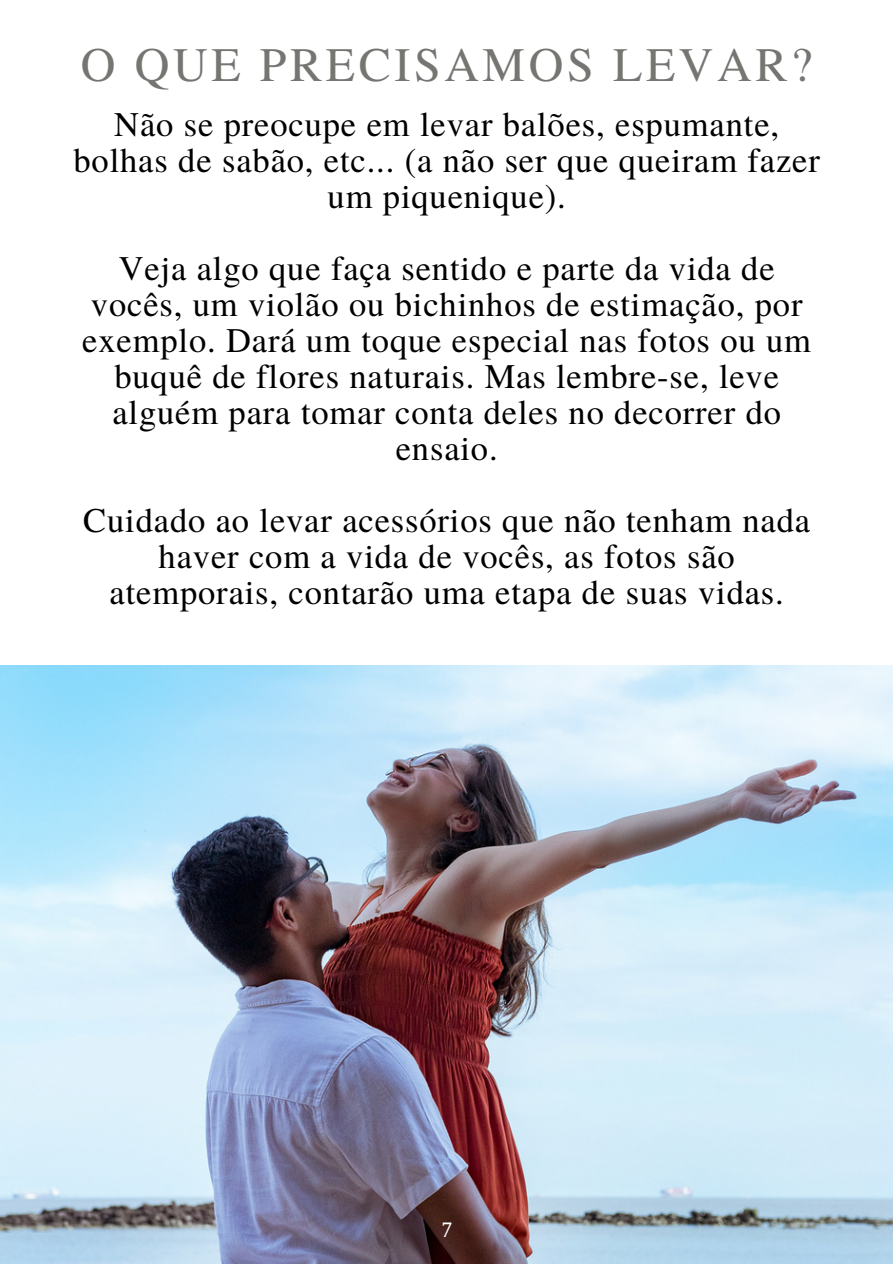
<style>
.page{position:relative;width:893px;height:1264px;background:#fff}
.page>*{position:absolute;margin:0;border:0;box-sizing:border-box;transform-origin:0 0}
.t1{font:48px "Te X Gyre Termes";letter-spacing:.075em;color:#767572}
.t2{font:34.5px/36px "Te X Gyre Termes";letter-spacing:.025em;color:#000;text-align:center}
.t3{font:22.5px "Marta";color:#fff}
</style>
<div class="page">
<img style="left:0;top:665px;width:892px;height:598px">
<p class="t1" style="left:81px;top:30px;width:733px">O QUE PRECISAMOS LEVAR?</p>
<p class="t2" style="left:73px;top:104px;width:747px">Não se preocupe em levar balões, espumante, bolhas de sabão, etc... (a não ser que queiram fazer um piquenique).</p>
<p class="t2" style="left:82px;top:248px;width:730px">Veja algo que faça sentido e parte da vida de vocês, um violão ou bichinhos de estimação, por exemplo. Dará um toque especial nas fotos ou um buquê de flores naturais. Mas lembre-se, leve alguém para tomar conta deles no decorrer do ensaio.</p>
<p class="t2" style="left:83px;top:500px;width:728px">Cuidado ao levar acessórios que não tenham nada haver com a vida de vocês, as fotos são atemporais, contarão uma etapa de suas vidas.</p>
<p class="t3" style="left:441px;top:1220px;width:12px">7</p>
</div>
